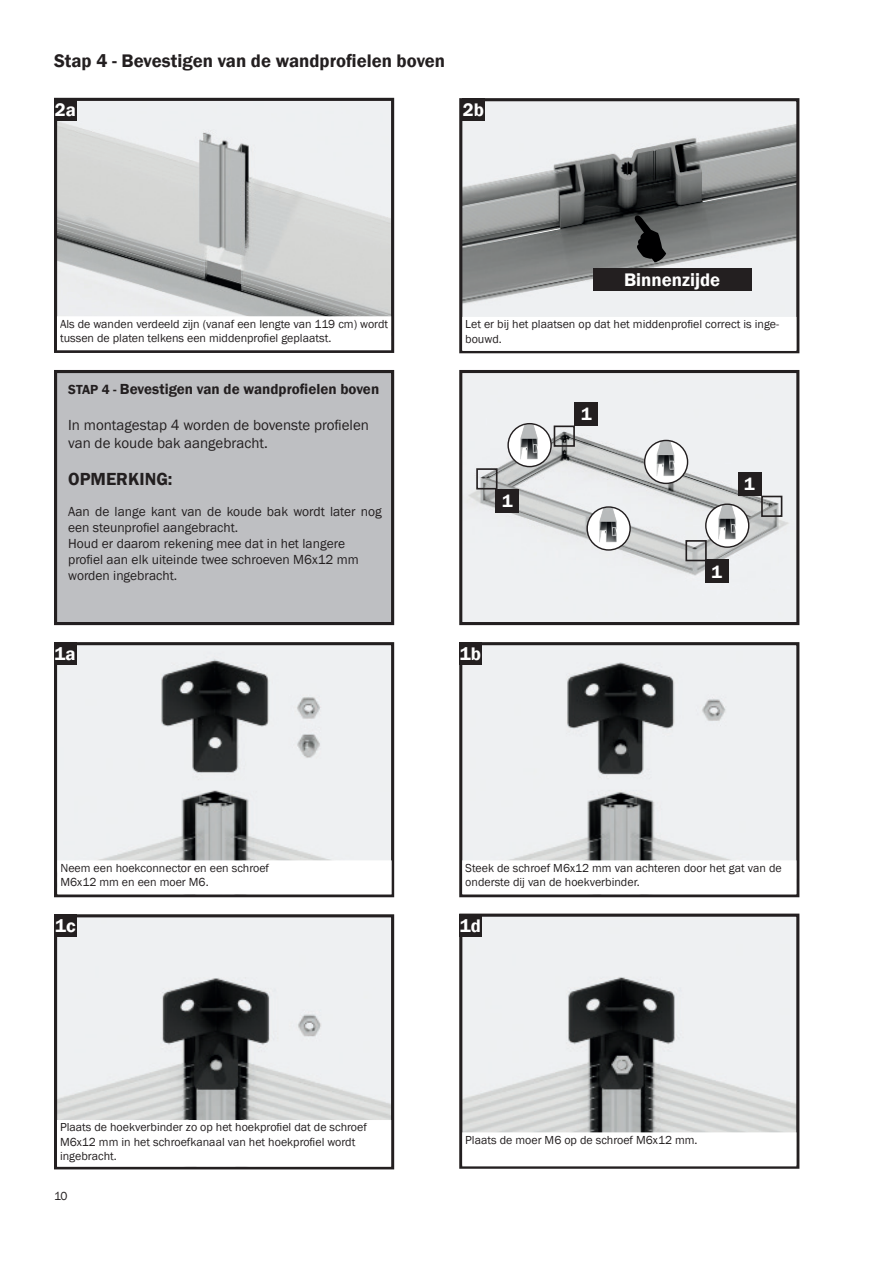
<style>
.page{position:relative;width:893px;height:1263px;background:#fff}
.page>*{position:absolute;margin:0;border:0;box-sizing:border-box;transform-origin:0 0}
.t1{font:600 18.75px "Franklin Gothic";color:#231f20}
.t2{font:600 18.75px "Franklin Gothic";color:#fff}
.t3{font:600 18px "Franklin Gothic";color:#231f20}
.t4{font:600 18px "Franklin Gothic";color:#fff}
.t5{font:15px/18px "Franklin Gothic";color:#231f20}
.t6{font:600 15px "Franklin Gothic";color:#231f20}
.t7{font:13.5px/16.2px "Franklin Gothic";color:#231f20}
.t8{font:12px/14.4px "Franklin Gothic";color:#231f20}
.s1{font-size:13.5px}
</style>
<div class="page">
<img style="left:58px;top:102px;width:332px;height:214px">
<div style="left:54px;top:98px;width:340px;height:255px;border:3px solid #231f20"></div>
<img style="left:463px;top:102px;width:332px;height:215px">
<div style="left:459px;top:98px;width:340px;height:255px;border:3px solid #231f20"></div>
<div style="left:54px;top:98px;width:23px;height:22px;background:#231f20"></div>
<div style="left:462px;top:98px;width:22px;height:23px;background:#231f20"></div>
<div style="left:56px;top:371px;width:337px;height:252px;background:#bebfc2"></div>
<div style="left:54px;top:370px;width:340px;height:255px;border:3px solid #231f20"></div>
<img style="left:463px;top:374px;width:332px;height:247px">
<div style="left:459px;top:370px;width:340px;height:255px;border:3px solid #231f20"></div>
<div style="left:554px;top:425px;width:21px;height:22px;border:2px solid #231f20"></div>
<div style="left:575px;top:402px;width:23px;height:23px;background:#231f20"></div>
<div style="left:476px;top:468px;width:21px;height:21px;border:2px solid #231f20"></div>
<div style="left:496px;top:489px;width:23px;height:24px;background:#231f20"></div>
<div style="left:685px;top:540px;width:22px;height:21px;border:2px solid #231f20"></div>
<div style="left:705px;top:560px;width:23px;height:23px;background:#231f20"></div>
<div style="left:761px;top:496px;width:21px;height:21px;border:2px solid #231f20"></div>
<div style="left:738px;top:472px;width:23px;height:24px;background:#231f20"></div>
<img style="left:463px;top:646px;width:332px;height:214px">
<div style="left:459px;top:642px;width:340px;height:255px;border:3px solid #231f20"></div>
<img style="left:58px;top:646px;width:332px;height:214px">
<div style="left:54px;top:642px;width:340px;height:255px;border:3px solid #231f20"></div>
<img style="left:58px;top:918px;width:332px;height:202px">
<div style="left:54px;top:914px;width:340px;height:255px;border:3px solid #231f20"></div>
<div style="left:54px;top:642px;width:22px;height:22px;background:#231f20"></div>
<div style="left:459px;top:642px;width:22px;height:22px;background:#231f20"></div>
<img style="left:463px;top:917px;width:332px;height:215px">
<div style="left:459px;top:913px;width:340px;height:256px;border:3px solid #231f20"></div>
<div style="left:54px;top:915px;width:23px;height:22px;background:#231f20"></div>
<div style="left:459px;top:914px;width:22px;height:22px;background:#231f20"></div>
<img style="left:645px;top:441px;width:42px;height:42px">
<div style="left:644px;top:440px;width:44px;height:44px;border:1px solid #231f20;border-radius:50%"></div>
<img style="left:587px;top:507px;width:43px;height:43px">
<div style="left:586px;top:506px;width:45px;height:45px;border:1px solid #231f20;border-radius:50%"></div>
<img style="left:508px;top:424px;width:43px;height:43px">
<div style="left:507px;top:423px;width:45px;height:44px;border:1px solid #231f20;border-radius:50%"></div>
<img style="left:706px;top:505px;width:42px;height:42px">
<div style="left:705px;top:503px;width:44px;height:45px;border:1px solid #231f20;border-radius:50%"></div>
<div style="left:57px;top:860px;width:335px;height:34px;border:3px solid #fff"></div>
<div style="left:57px;top:1120px;width:334px;height:47px;border:3px solid #fff"></div>
<div style="left:462px;top:1132px;width:334px;height:34px;border:3px solid #fff"></div>
<div style="left:593px;top:268px;width:158px;height:22px;background:#231f20"></div>
<svg style="left:621px;top:211px;width:51px;height:56px;background:#717473"></svg>
<h1 class="t1" style="left:54px;top:49px;width:393px">Stap 4 - Bevestigen van de wandprofielen boven</h1>
<h1 class="t2" style="left:55px;top:98px;width:23px">2a</h1>
<h1 class="t2" style="left:463px;top:98px;width:23px">2b</h1>
<h1 class="t2" style="left:624px;top:268px;width:98px">Binnenzijde</h1>
<p class="t8" style="left:60px;top:317px;width:330px">Als de wanden verdeeld zijn (vanaf een lengte van 119 cm) wordt tussen de platen telkens een middenprofiel geplaatst.</p>
<p class="t8" style="left:465px;top:317px;width:315px">Let er bij het plaatsen op dat het middenprofiel correct is inge&shy;bouwd.</p>
<p class="t6" style="left:68px;top:380px;width:313px"><span class="s1">STAP 4 -</span> Bevestigen van de wandprofielen boven</p>
<p class="t5" style="left:68px;top:416px;width:302px">In montagestap 4 worden de bovenste profielen van de koude bak aangebracht.</p>
<h2 class="t4" style="left:581px;top:403px;width:12px">1</h2>
<h2 class="t3" style="left:68px;top:468px;width:106px">OPMERKING:</h2>
<p class="t7" style="left:68px;top:503px;width:315px">Aan de lange kant van de koude bak wordt later nog een steunprofiel aangebracht.<br>Houd er daarom rekening mee dat in het langere profiel aan elk uiteinde twee schroeven M6x12 mm worden ingebracht.</p>
<h2 class="t4" style="left:502px;top:490px;width:12px">1</h2>
<h1 class="t2" style="left:54px;top:642px;width:23px">1a</h1>
<h1 class="t2" style="left:460px;top:642px;width:23px">1b</h1>
<h2 class="t4" style="left:744px;top:473px;width:12px">1</h2>
<h2 class="t4" style="left:711px;top:560px;width:12px">1</h2>
<p class="t8" style="left:60px;top:861px;width:210px">Neem een hoekconnector en een schroef<br>M6x12 mm en een moer M6.</p>
<p class="t8" style="left:465px;top:861px;width:318px">Steek de schroef M6x12 mm van achteren door het gat van de onderste dij van de hoekverbinder.</p>
<h1 class="t2" style="left:55px;top:914px;width:22px">1c</h1>
<h1 class="t2" style="left:460px;top:914px;width:23px">1d</h1>
<p class="t8" style="left:60px;top:1120px;width:309px">Plaats de hoekverbinder zo op het hoekprofiel dat de schroef<br>M6x12 mm in het schroefkanaal van het hoekprofiel wordt ingebracht.</p>
<p class="t8" style="left:54px;top:1189px;width:15px">10</p>
<p class="t8" style="left:465px;top:1133px;width:234px">Plaats de moer M6 op de schroef M6x12 mm.</p>
</div>
